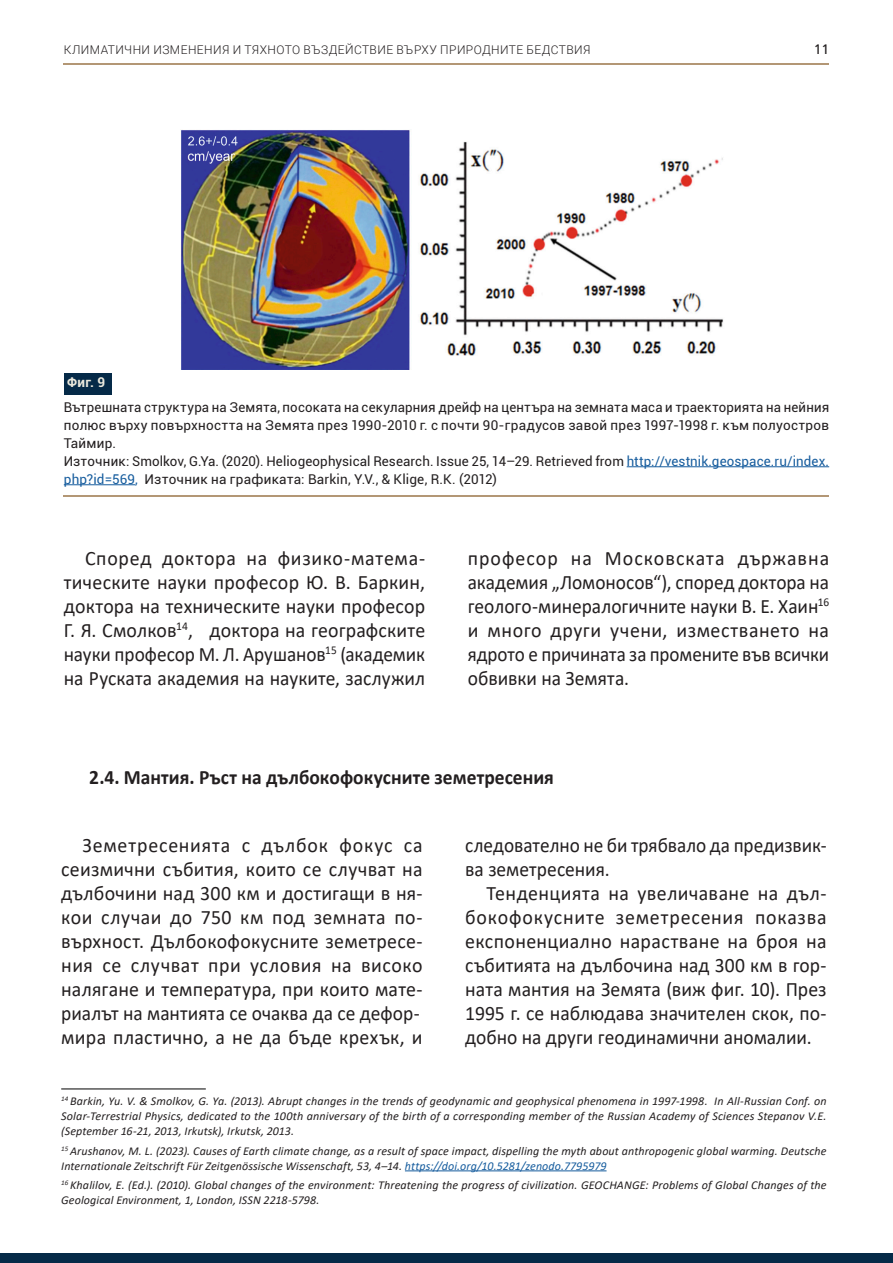
<style>
.page{position:relative;width:893px;height:1263px;background:#fff}
.page>*{position:absolute;margin:0;border:0;box-sizing:border-box;transform-origin:0 0}
.ОСНОВЕН-2{font:20.4px/24px "Calibri";letter-spacing:.005em;color:#231f20;text-align:justify}
.ОСНОВЕН-2-2{font:20.4px "Calibri";letter-spacing:.005em;color:#231f20;scale:.95 1}
.ОСНОВЕН-2-3{font:20.4px/24px "Calibri";letter-spacing:.005em;color:#231f20;scale:.96 1}
.ОСНОВЕН-2-4{font:700 20.4px "Calibri";letter-spacing:.005em;color:#231f20;scale:.95 1}
.ОСНОВЕН-2-5{font:20.4px "Calibri";letter-spacing:.005em;color:#231f20;scale:.94 1}
.ОСНОВЕН-2-6{font:20.4px "Calibri";letter-spacing:.025em;color:#231f20}
.t1{font:15px "HS Grotesk Bg";color:#231f20}
.Подпись_рисунка{font:13.5px/18px "Roboto";letter-spacing:.01em;color:#231f20;text-align:justify}
.Сноска{font:700 13.5px "Roboto";color:#ebe9dd}
.Сноска-NEW{font:italic 12px/15px "Calibri";letter-spacing:.01em;color:#231f20}
.t2{font:300 12px "Roboto";letter-spacing:.035em;color:#231f20}
.s1{color:#175d9e}
</style>
<div class="page">
<hr style="left:64px;top:63px;width:765px;height:2px;background:#b39775">
<div style="left:0;top:1253px;width:893px;height:10px;background:#052a48"></div>
<hr style="left:64px;top:495px;width:765px;height:2px;background:#b39775">
<hr style="left:61px;top:1088px;width:145px;height:1px;background:#000">
<hr style="left:405px;top:1170px;width:202px;height:1px;background:#175d9e">
<img style="left:181px;top:130px;width:543px;height:239px">
<hr style="left:627px;top:466px;width:202px;height:1px;background:#175d9e">
<hr style="left:64px;top:484px;width:71px;height:1px;background:#175d9e">
<div style="left:64px;top:373px;width:47px;height:21px;background:#052a48"></div>
<p class="t2" style="left:64px;top:41px;width:528px">КЛИМАТИЧНИ ИЗМЕНЕНИЯ И ТЯХНОТО ВЪЗДЕЙСТВИЕ ВЪРХУ ПРИРОДНИТЕ БЕДСТВИЯ</p>
<p class="t1" style="left:814px;top:42px;width:17px">11</p>
<p class="Сноска" style="left:67px;top:373px;width:40px">Фиг. 9</p>
<p class="Подпись_рисунка" style="left:64px;top:397px;width:767px">Вътрешната структура на Земята, посоката на секуларния дрейф на центъра на земната маса и траекторията на нейния полюс върху повърхността на Земята през 1990-2010 г. с почти 90-градусов завой през 1997-1998 г. към полуостров Таймир.</p>
<p class="Подпись_рисунка" style="left:64px;top:451px;width:767px">Източник: Smolkov, G.Ya. (2020). Heliogeophysical Research. Issue 25, 14–29. Retrieved from <span class="s1">http://vestnik.geospace.ru/index. php?id=569,</span> Източник на графиката: Barkin, Y.V., &amp; Klige, R.K. (2012)</p>
<p class="ОСНОВЕН-2" style="left:64px;top:546px;width:363px;text-indent:21px">Според доктора на физико-матема&shy;тическите науки професор Ю. В. Баркин, доктора на техническите науки професор Г. Я. Смолков<sup>14</sup>, доктора на географските науки професор М. Л. Арушанов<sup>15</sup> (академик на Руската академия на науките, заслужил</p>
<p class="ОСНОВЕН-2" style="left:468px;top:546px;width:363px">професор на Московската държавна академия „Ломоносов“), според доктора на геолого-минералогичните науки В. Е. Хаин<sup>16 </sup>и много други учени, изместването на ядрото е причината за промените във всички обвивки на Земята.</p>
<p class="ОСНОВЕН-2-4" style="left:89px;top:763px;width:491px">2.4. Мантия. Ръст на дълбокофокусните земетресения</p>
<p class="ОСНОВЕН-2" style="left:61px;top:833px;width:363px;text-indent:21px">Земетресенията с дълбок фокус са сеизмични събития, които се случват на дълбочини над 300 км и достигащи в ня-</p>
<p class="ОСНОВЕН-2-6" style="left:61px;top:903px;width:363px">кои случаи до 750 км под земната по-</p>
<p class="ОСНОВЕН-2" style="left:61px;top:929px;width:363px">върхност. Дълбокофокусните земетресе-</p>
<p class="ОСНОВЕН-2" style="left:61px;top:953px;width:363px">ния се случват при условия на високо налягане и температура, при които мате-</p>
<p class="ОСНОВЕН-2-2" style="left:61px;top:999px;width:379px">риалът на мантията се очаква да се дефор-</p>
<p class="ОСНОВЕН-2" style="left:61px;top:1025px;width:363px">мира пластично, а не да бъде крехък, и</p>
<p class="ОСНОВЕН-2-5" style="left:465px;top:831px;width:386px">следователно не би трябвало да предизвик-</p>
<p class="ОСНОВЕН-2-2" style="left:465px;top:855px;width:154px">ва земетресения.</p>
<p class="ОСНОВЕН-2" style="left:465px;top:881px;width:363px;text-indent:21px">Тенденцията на увеличаване на дъл&shy;бокофокусните земетресения показва експоненциално нарастване на броя на събитията на дълбочина над 300 км в гор-</p>
<p class="ОСНОВЕН-2-3" style="left:465px;top:977px;width:378px">ната мантия на Земята (виж фиг. 10). През<br>1995 г. се наблюдава значителен скок, по-</p>
<p class="ОСНОВЕН-2-2" style="left:465px;top:1023px;width:366px">добно на други геодинамични аномалии.</p>
<p class="Сноска-NEW" style="left:61px;top:1093px;width:767px;text-align:justify"><sup>14</sup> Barkin, Yu. V. &amp; Smolkov, G. Ya. (2013). Abrupt changes in the trends of geodynamic and geophysical phenomena in 1997-1998. In All-Russian Conf. on Solar-Terrestrial Physics, dedicated to the 100th anniversary of the birth of a corresponding member of the Russian Academy of Sciences Stepanov V.E. (September 16-21, 2013, Irkutsk), Irkutsk, 2013.</p>
<p class="Сноска-NEW" style="left:61px;top:1142px;width:767px"><sup>15</sup> Arushanov, M. L. (2023). Causes of Earth climate change, as a result of space impact, dispelling the myth about anthropogenic global warming. Deutsche<br>Internationale Zeitschrift Für Zeitgenössische Wissenschaft, 53, 4–14. <span class="s1">https://doi.org/10.5281/zenodo.7795979</span></p>
<p class="Сноска-NEW" style="left:61px;top:1177px;width:767px"><sup>16</sup> Khalilov, E. (Ed.). (2010). Global changes of the environment: Threatening the progress of civilization. GEOCHANGE: Problems of Global Changes of the<br>Geological Environment, 1, London, ISSN 2218-5798.</p>
</div>
